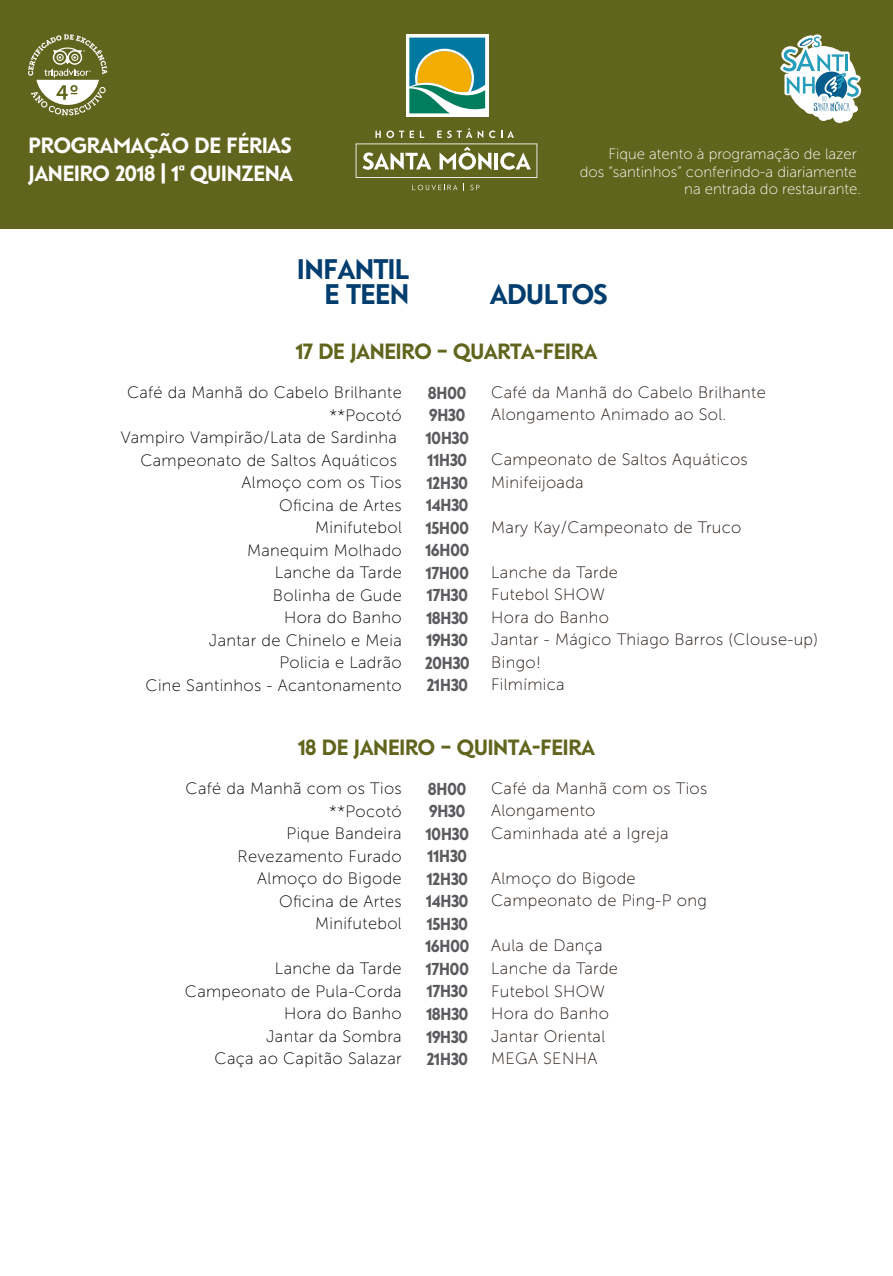
<style>
.page{position:relative;width:893px;height:1276px;background:#fff}
.page>*{position:absolute;margin:0;border:0;box-sizing:border-box;transform-origin:0 0}
.t1{font:800 27px/25.2px "Guess Sans";letter-spacing:-.04em;color:#003d6f;text-align:right}
.t2{font:800 21px "Guess Sans";letter-spacing:-.04em;color:#61641d}
.t3{font:800 21px/28.3px "Guess Sans";letter-spacing:-.04em;color:#fff}
.t4{font:16.5px/22.5px "Museo Sans 100";letter-spacing:.02em;color:#000;text-align:right}
.t5{font:16.5px/22.5px "Museo Sans 100";letter-spacing:.02em;color:#1e120d}
.t6{font:800 16.5px/22.5px "Guess Sans";letter-spacing:-.04em;color:#5b5b5f}
.t7{font:15px/17.5px "Museo Sans 100";color:#fff;text-align:right}
</style>
<div class="page">
<div style="left:0;top:0;width:893px;height:229px;background:#61641d"></div>
<svg style="left:28px;top:34px;width:79px;height:81px"></svg>
<svg style="left:780px;top:34px;width:81px;height:89px"></svg>
<div style="left:406px;top:34px;width:82px;height:83px;background:linear-gradient(to right,#fff,#fff)"></div>
<svg style="left:409px;top:38px;width:76px;height:76px;background:#6e9e73"></svg>
<svg style="left:412px;top:185px;width:45px;height:5px"></svg>
<svg style="left:470px;top:185px;width:9px;height:5px"></svg>
<svg style="left:356px;top:128px;width:181px;height:50px"></svg>
<p class="t3" style="left:28px;top:131px;width:266px">PROGRAMAÇÃO DE FÉRIAS<br>JANEIRO 2018 | 1ª QUINZENA</p>
<h1 class="t1" style="left:297px;top:257px;width:114px">INFANTIL<br>E TEEN</h1>
<p class="t7" style="left:580px;top:146px;width:283px">Fique atento à programação de lazer<br>dos “santinhos” conferindo-a diariamente na entrada do restaurante.</p>
<h1 class="t1" style="left:490px;top:282px;width:119px">ADULTOS</h1>
<p class="t2" style="left:296px;top:337px;width:303px">17 DE JANEIRO – QUARTA-FEIRA</p>
<p class="t6" style="left:425px;top:381px;width:47px">8H00<br>9H30<br>10H30<br>11H30<br>12H30<br>14H30<br>15H00<br>16H00<br>17H00<br>17H30<br>18H30<br>19H30<br>20H30<br>21H30</p>
<p class="t4" style="left:121px;top:381px;width:282px">Café da Manhã do Cabelo Brilhante **Pocotó<br>Vampiro Vampirão/Lata de Sardinha<br>Campeonato de Saltos Aquáticos<br>Almoço com os Tios<br>Oficina de Artes<br>Minifutebol<br>Manequim Molhado<br>Lanche da Tarde<br>Bolinha de Gude<br>Hora do Banho<br>Jantar de Chinelo e Meia<br>Policia e Ladrão<br>Cine Santinhos - Acantonamento</p>
<p class="t5" style="left:491px;top:381px;width:276px">Café da Manhã do Cabelo Brilhante<br>Alongamento Animado ao Sol.</p>
<p class="t5" style="left:491px;top:448px;width:258px">Campeonato de Saltos Aquáticos<br>Minifeijoada</p>
<p class="t5" style="left:491px;top:516px;width:252px">Mary Kay/Campeonato de Truco</p>
<p class="t5" style="left:491px;top:561px;width:328px">Lanche da Tarde<br>Futebol SHOW<br>Hora do Banho<br>Jantar - Mágico Thiago Barros (Clouse-up)<br>Bingo!<br>Filmímica</p>
<p class="t2" style="left:298px;top:733px;width:299px">18 DE JANEIRO – QUINTA-FEIRA</p>
<p class="t6" style="left:425px;top:777px;width:46px">8H00<br>9H30<br>10H30<br>11H30<br>12H30<br>14H30<br>15H30<br>16H00<br>17H00<br>17H30<br>18H30<br>19H30<br>21H30</p>
<p class="t5" style="left:491px;top:777px;width:218px">Café da Manhã com os Tios<br>Alongamento<br>Caminhada até a Igreja</p>
<p class="t5" style="left:491px;top:867px;width:217px">Almoço do Bigode<br>Campeonato de Ping-P ong</p>
<p class="t5" style="left:491px;top:934px;width:128px">Aula de Dança<br>Lanche da Tarde<br>Futebol SHOW<br>Hora do Banho<br>Jantar Oriental<br>MEGA SENHA</p>
<p class="t4" style="left:186px;top:777px;width:218px">Café da Manhã com os Tios **Pocotó<br>Pique Bandeira<br>Revezamento Furado<br>Almoço do Bigode<br>Oficina de Artes<br>Minifutebol</p>
<p class="t4" style="left:185px;top:957px;width:218px">Lanche da Tarde<br>Campeonato de Pula-Corda<br>Hora do Banho<br>Jantar da Sombra<br>Caça ao Capitão Salazar</p>
</div>
